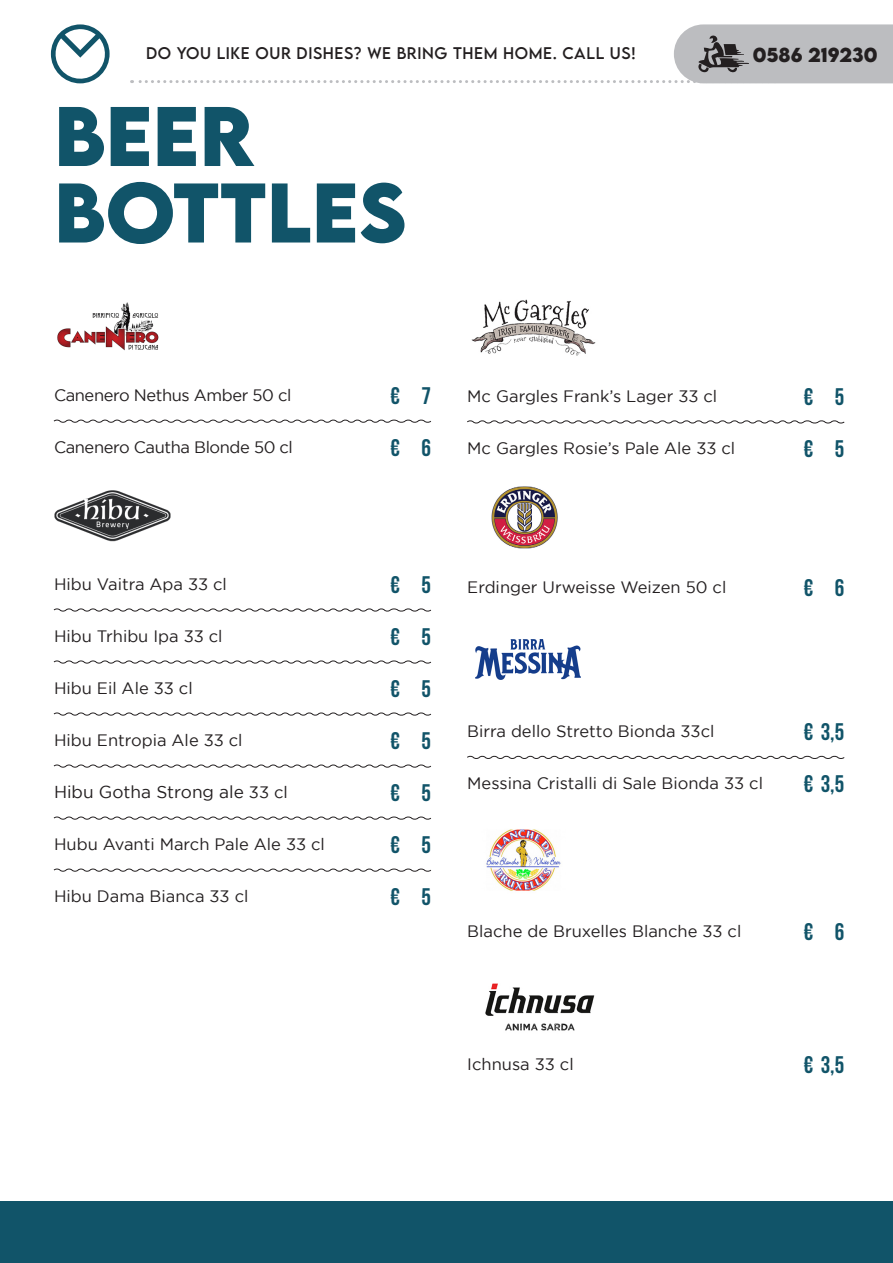
<style>
.page{position:relative;width:893px;height:1263px;background:#fff}
.page>*{position:absolute;margin:0;border:0;box-sizing:border-box;transform-origin:0 0}
.t1{font:700 75px "LEMONMILK";color:#115469}
.t2{font:700 24px "Bebas Neue";color:#115469}
.t3{font:700 18px "LEMONMILK";color:#231f20}
.t4{font:17.25px "Gotham";color:#231f20}
.t5{font:16.5px "Gotham";color:#231f20}
.t6{font:16.5px "Gotham";letter-spacing:-.025em;color:#231f20}
.t7{font:15px "LEMONMILK";letter-spacing:.04em;color:#231f20}
.s1{font-size:16.5px}
</style>
<div class="page">
<svg style="left:132px;top:24px;width:761px;height:59px"></svg>
<svg style="left:51px;top:24px;width:59px;height:60px"></svg>
<div style="left:0;top:1201px;width:893px;height:62px;background:#115469"></div>
<svg style="left:53px;top:608px;width:378px;height:4px"></svg>
<svg style="left:53px;top:660px;width:378px;height:4px"></svg>
<svg style="left:53px;top:712px;width:378px;height:4px"></svg>
<svg style="left:53px;top:764px;width:378px;height:4px"></svg>
<svg style="left:53px;top:816px;width:378px;height:4px"></svg>
<svg style="left:53px;top:868px;width:378px;height:4px"></svg>
<svg style="left:53px;top:419px;width:378px;height:4px"></svg>
<img style="left:57px;top:303px;width:102px;height:48px">
<img style="left:54px;top:490px;width:116px;height:51px">
<svg style="left:467px;top:755px;width:378px;height:4px"></svg>
<svg style="left:467px;top:420px;width:378px;height:4px"></svg>
<img style="left:471px;top:299px;width:125px;height:57px">
<img style="left:491px;top:486px;width:67px;height:63px">
<img style="left:475px;top:639px;width:105px;height:40px">
<img style="left:486px;top:829px;width:75px;height:62px">
<img style="left:485px;top:983px;width:110px;height:48px">
<p class="t7" style="left:146px;top:43px;width:491px">DO YOU LIKE OUR DISHES? WE BRING THEM HOME. CALL US!</p>
<p class="t3" style="left:753px;top:43px;width:126px">0586 219230</p>
<p class="t1" style="left:54px;top:85px;width:202px">BEER</p>
<p class="t1" style="left:54px;top:162px;width:52px">BOTTL</p>
<p class="t1" style="left:312px;top:162px;width:92px">ES</p>
<p class="t6" style="left:54px;top:386px;width:239px">Canenero Nethus Amber 50 cl</p>
<p class="t2" style="left:390px;top:383px;width:11px">€</p>
<p class="t2" style="left:421px;top:383px;width:11px">7</p>
<p class="t6" style="left:54px;top:438px;width:240px">Canenero Cautha Blonde 50 cl</p>
<p class="t2" style="left:390px;top:435px;width:11px">€</p>
<p class="t2" style="left:421px;top:435px;width:11px">6</p>
<p class="t5" style="left:467px;top:387px;width:251px">Mc Gargles Frank’s Lager 33 cl</p>
<p class="t2" style="left:804px;top:383px;width:11px">€</p>
<p class="t2" style="left:835px;top:383px;width:11px">5</p>
<p class="t5" style="left:467px;top:439px;width:269px">Mc Gargles Rosie’s Pale Ale 33 cl</p>
<p class="t2" style="left:804px;top:435px;width:11px">€</p>
<p class="t2" style="left:835px;top:435px;width:11px">5</p>
<p class="t5" style="left:54px;top:575px;width:174px">Hibu Vaitra Apa 33 cl</p>
<p class="t2" style="left:390px;top:571px;width:11px">€</p>
<p class="t2" style="left:421px;top:571px;width:11px">5</p>
<p class="t5" style="left:54px;top:627px;width:170px">Hibu Trhibu Ipa 33 cl</p>
<p class="t2" style="left:390px;top:623px;width:11px">€</p>
<p class="t2" style="left:421px;top:623px;width:11px">5</p>
<p class="t5" style="left:54px;top:679px;width:140px">Hibu Eil Ale 33 cl</p>
<p class="t2" style="left:390px;top:676px;width:11px">€</p>
<p class="t2" style="left:421px;top:676px;width:11px">5</p>
<p class="t5" style="left:54px;top:731px;width:190px">Hibu Entropia Ale 33 cl</p>
<p class="t2" style="left:390px;top:728px;width:11px">€</p>
<p class="t2" style="left:421px;top:728px;width:11px">5</p>
<p class="t4" style="left:54px;top:783px;width:235px">Hibu Gotha Strong ale <span class="s1">33 cl</span></p>
<p class="t2" style="left:390px;top:780px;width:11px">€</p>
<p class="t2" style="left:421px;top:780px;width:11px">5</p>
<p class="t5" style="left:54px;top:835px;width:272px">Hubu Avanti March Pale Ale 33 cl</p>
<p class="t2" style="left:390px;top:832px;width:11px">€</p>
<p class="t2" style="left:421px;top:832px;width:11px">5</p>
<p class="t5" style="left:54px;top:887px;width:196px">Hibu Dama Bianca 33 cl</p>
<p class="t2" style="left:390px;top:884px;width:11px">€</p>
<p class="t2" style="left:421px;top:884px;width:11px">5</p>
<p class="t5" style="left:467px;top:578px;width:261px">Erdinger Urweisse Weizen 50 cl</p>
<p class="t2" style="left:804px;top:574px;width:11px">€</p>
<p class="t2" style="left:835px;top:574px;width:11px">6</p>
<p class="t5" style="left:467px;top:722px;width:249px">Birra dello Stretto Bionda 33cl</p>
<p class="t2" style="left:804px;top:719px;width:42px">€ 3,5</p>
<p class="t5" style="left:467px;top:774px;width:297px">Messina Cristalli di Sale Bionda 33 cl</p>
<p class="t2" style="left:804px;top:771px;width:42px">€ 3,5</p>
<p class="t5" style="left:467px;top:922px;width:276px">Blache de Bruxelles Blanche 33 cl</p>
<p class="t2" style="left:804px;top:919px;width:11px">€</p>
<p class="t2" style="left:835px;top:919px;width:11px">6</p>
<p class="t5" style="left:467px;top:1055px;width:108px">Ichnusa 33 cl</p>
<p class="t2" style="left:804px;top:1052px;width:42px">€ 3,5</p>
</div>
